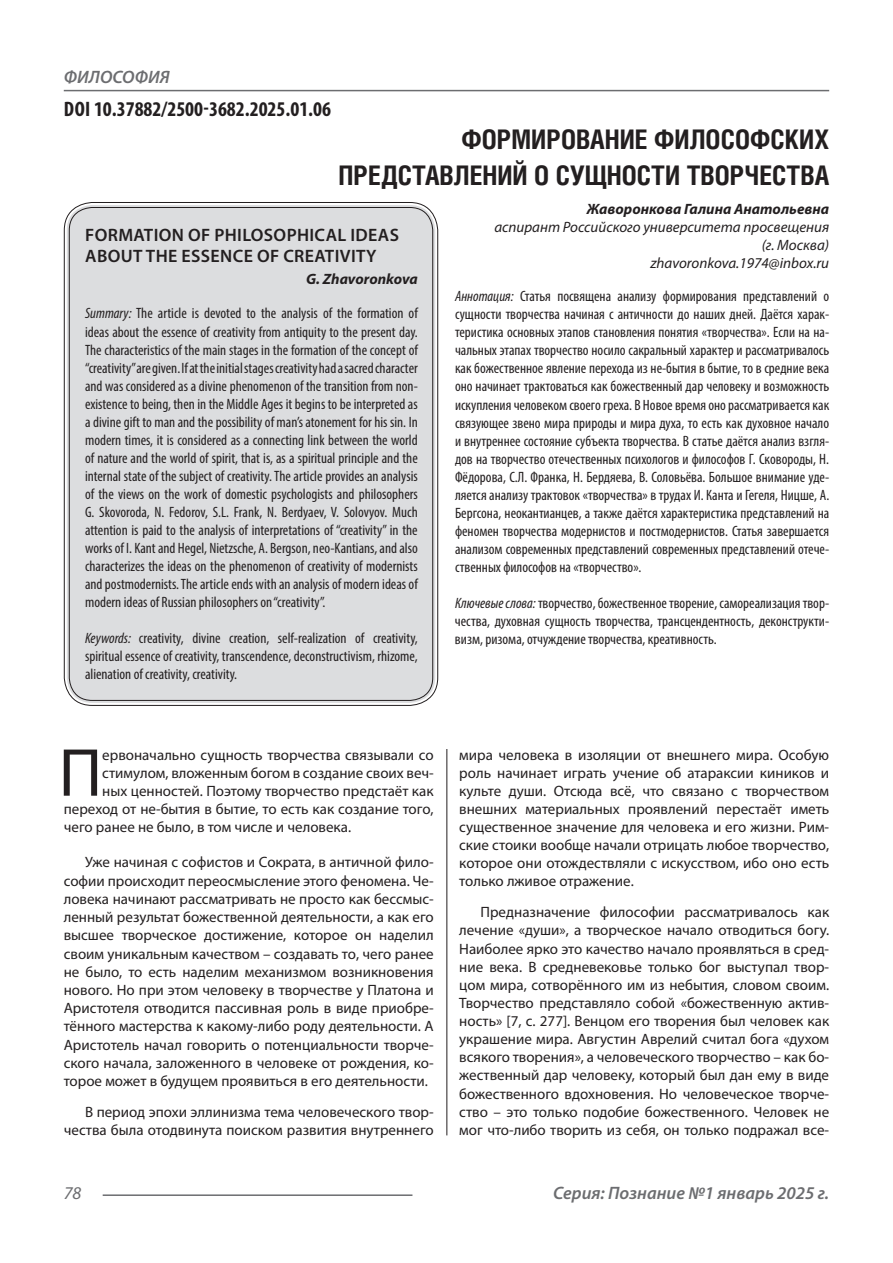
<style>
.page{position:relative;width:893px;height:1263px;background:#fff}
.page>*{position:absolute;margin:0;border:0;box-sizing:border-box;transform-origin:0 0}
.Статья_текст_первый{font:68.4px "Myriad Pro";color:#231f20}
.Статья_название{font:700 27px "Helios Cond C";color:#231f20}
.ДОИ{font:700 condensed 21px "Myriad Pro";color:#231f20}
.Статья_название_англ{font:600 18px/21.6px "Myriad Pro";letter-spacing:.02em;color:#231f20}
.t1{font:italic 600 18px "Myriad Pro";color:#6c6d70}
.t2{font:italic 18px "Myriad Pro";color:#6c6d70}
.Статья_текст{font:15px/18.1px "Myriad Pro";color:#231f20;text-align:justify}
.Статья_аннотация_анг{font:condensed 15px/18px "Myriad Pro";color:#231f20;text-align:justify}
.Статья_аннотация_тек{font:condensed 15px/18px "Myriad Pro";color:#231f20;text-align:justify}
.Статья_текст_первый-2{font:15px "Myriad Pro";color:#231f20}
.Статья_автор_инфо{font:italic 15px "Myriad Pro";color:#231f20}
.Статья_автор_фио_рус{font:italic 700 15px "Myriad Pro";color:#231f20}
.Статья_автор_англ{font:italic 700 15px "Myriad Pro";color:#231f20}
.s1{font-style:italic}
</style>
<div class="page">
<hr style="left:446px;top:128px;width:1px;height:1007px;background:#231f20">
<hr style="left:103px;top:1194px;width:309px;height:2px;background:#6c6d70">
<hr style="left:64px;top:90px;width:765px;height:1px;background:#6c6d70">
<div style="left:440px;top:120px;width:12px;height:628px;background:#fff"></div>
<div style="left:67px;top:205px;width:368px;height:498px;background:#dcdddf;border-radius:26px"></div>
<p class="t1" style="left:64px;top:66px;width:107px">ФИЛОСОФИЯ</p>
<p class="ДОИ" style="left:64px;top:96px;width:269px">DOI 10.37882/2500-3682.2025.01.06</p>
<p class="Статья_название" style="left:461px;top:124px;width:369px">ФОРМИРОВАНИЕ ФИЛОСОФСКИХ</p>
<p class="Статья_название" style="left:339px;top:160px;width:492px">ПРЕДСТАВЛЕНИЙ О СУЩНОСТИ ТВОРЧЕСТВА</p>
<p class="Статья_автор_фио_рус" style="left:587px;top:199px;width:244px">Жаворонкова Галина Анатольевна</p>
<p class="Статья_автор_инфо" style="left:494px;top:218px;width:336px">аспирант Российского университета просвещения</p>
<p class="Статья_автор_инфо" style="left:762px;top:236px;width:69px">(г. Москва)</p>
<p class="Статья_автор_инфо" style="left:650px;top:254px;width:180px">zhavoronkova.1974@inbox.ru</p>
<p class="Статья_аннотация_тек" style="left:455px;top:287px;width:376px"><span class="s1">Аннотация:</span> Статья посвящена анализу формирования представлений о сущности творчества начиная с античности до наших дней. Даётся харак&shy;теристика основных этапов становления понятия «творчества». Если на на&shy;чальных этапах творчество носило сакральный характер и рассматривалось как божественное явление перехода из не-бытия в бытие, то в средние века оно начинает трактоваться как божественный дар человеку и возможность искупления человеком своего греха. В Новое время оно рассматривается как связующее звено мира природы и мира духа, то есть как духовное начало и внутреннее состояние субъекта творчества. В статье даётся анализ взгля&shy;дов на творчество отечественных психологов и философов Г. Сковороды, Н.<br>Фёдорова, С.Л. Франка, Н. Бердяева, В. Соловьёва. Большое внимание уде&shy;ляется анализу трактовок «творчества» в трудах И. Канта и Гегеля, Ницше, А.<br>Бергсона, неокантианцев, а также даётся характеристика представлений на феномен творчества модернистов и постмодернистов. Статья завершается анализом современных представлений современных представлений отече&shy;ственных философов на «творчество».</p>
<p class="Статья_аннотация_тек" style="left:455px;top:593px;width:376px"><span class="s1">Ключевые слова:</span>творчество, божественное творение, самореализация твор&shy;чества, духовная сущность творчества, трансцендентность, деконструкти&shy;визм, ризома, отчуждение творчества, креативность.</p>
<p class="Статья_название_англ" style="left:85px;top:223px;width:315px">FORMATION OF PHILOSOPHICAL IDEAS<br>ABOUT THE ESSENCE OF CREATIVITY</p>
<p class="Статья_автор_англ" style="left:306px;top:269px;width:113px">G. Zhavoronkova</p>
<p class="Статья_аннотация_анг" style="left:85px;top:304px;width:334px"><span class="s1">Summary:</span> The article is devoted to the analysis of the formation of ideas about the essence of creativity from antiquity to the present day.<br>The characteristics of the main stages in the formation of the concept of “creativity” are given. If at the initial stages creativity had a sacred character and was considered as a divine phenomenon of the transition from non&shy;existence to being, then in the Middle Ages it begins to be interpreted as a divine gift to man and the possibility of man’s atonement for his sin. In modern times, it is considered as a connecting link between the world of nature and the world of spirit, that is, as a spiritual principle and the internal state of the subject of creativity. The article provides an analysis of the views on the work of domestic psychologists and philosophers G. Skovoroda, N. Fedorov, S.L. Frank, N. Berdyaev, V. Solovyov. Much attention is paid to the analysis of interpretations of “creativity” in the works of I. Kant and Hegel, Nietzsche, A. Bergson, neo-Kantians, and also characterizes the ideas on the phenomenon of creativity of modernists and postmodernists. The article ends with an analysis of modern ideas of modern ideas of Russian philosophers on “creativity”.</p>
<p class="Статья_аннотация_анг" style="left:85px;top:628px;width:334px"><span class="s1">Keywords:</span> creativity, divine creation, self-realization of creativity, spiritual essence of creativity, transcendence, deconstructivism, rhizome, alienation of creativity, creativity.</p>
<p class="Статья_текст_первый" style="left:59px;top:730px;width:45px">П</p>
<p class="Статья_текст_первый-2" style="left:102px;top:745px;width:333px">ервоначально сущность творчества связывали со</p>
<p class="Статья_текст_первый-2" style="left:102px;top:763px;width:333px">стимулом, вложенным богом в создание своих веч-</p>
<p class="Статья_текст_первый-2" style="left:102px;top:781px;width:333px">ных ценностей. Поэтому творчество предстаёт как</p>
<p class="Статья_текст_первый-2" style="left:64px;top:800px;width:371px">переход от не-бытия в бытие, то есть как создание того,</p>
<p class="Статья_текст_первый-2" style="left:64px;top:818px;width:289px">чего ранее не было, в том числе и человека.</p>
<p class="Статья_текст" style="left:64px;top:853px;width:371px;text-indent:21px">Уже начиная с софистов и Сократа, в античной фило&shy;софии происходит переосмысление этого феномена. Че&shy;ловека начинают рассматривать не просто как бессмыс&shy;ленный результат божественной деятельности, а как его высшее творческое достижение, которое он наделил своим уникальным качеством – создавать то, чего ранее не было, то есть наделим механизмом возникновения нового. Но при этом человеку в творчестве у Платона и Аристотеля отводится пассивная роль в виде приобре&shy;тённого мастерства к какому-либо роду деятельности. А Аристотель начал говорить о потенциальности творче&shy;ского начала, заложенного в человеке от рождения, ко&shy;торое может в будущем проявиться в его деятельности.</p>
<p class="Статья_текст" style="left:64px;top:1103px;width:371px;text-align:right">В период эпохи эллинизма тема человеческого твор&shy;чества была отодвинута поиском развития внутреннего</p>
<p class="Статья_текст" style="left:459px;top:745px;width:371px">мира человека в изоляции от внешнего мира. Особую роль начинает играть учение об атараксии киников и культе души. Отсюда всё, что связано с творчеством внешних материальных проявлений перестаёт иметь существенное значение для человека и его жизни. Рим&shy;ские стоики вообще начали отрицать любое творчество, которое они отождествляли с искусством, ибо оно есть только лживое отражение.</p>
<p class="Статья_текст" style="left:459px;top:903px;width:371px;text-indent:21px">Предназначение философии рассматривалось как лечение «души», а творческое начало отводиться богу.<br>Наиболее ярко это качество начало проявляться в сред&shy;ние века. В средневековье только бог выступал твор&shy;цом мира, сотворённого им из небытия, словом своим.<br>Творчество представляло собой «божественную актив&shy;ность» [7, с. 277]. Венцом его творения был человек как украшение мира. Августин Аврелий считал бога «духом всякого творения», а человеческого творчество – как бо&shy;жественный дар человеку, который был дан ему в виде божественного вдохновения. Но человеческое творче&shy;ство – это только подобие божественного. Человек не мог что-либо творить из себя, он только подражал все-</p>
<p class="t2" style="left:64px;top:1182px;width:19px">78</p>
<p class="t1" style="left:553px;top:1182px;width:278px">Серия: Познание №1 январь 2025 г.</p>
</div>
